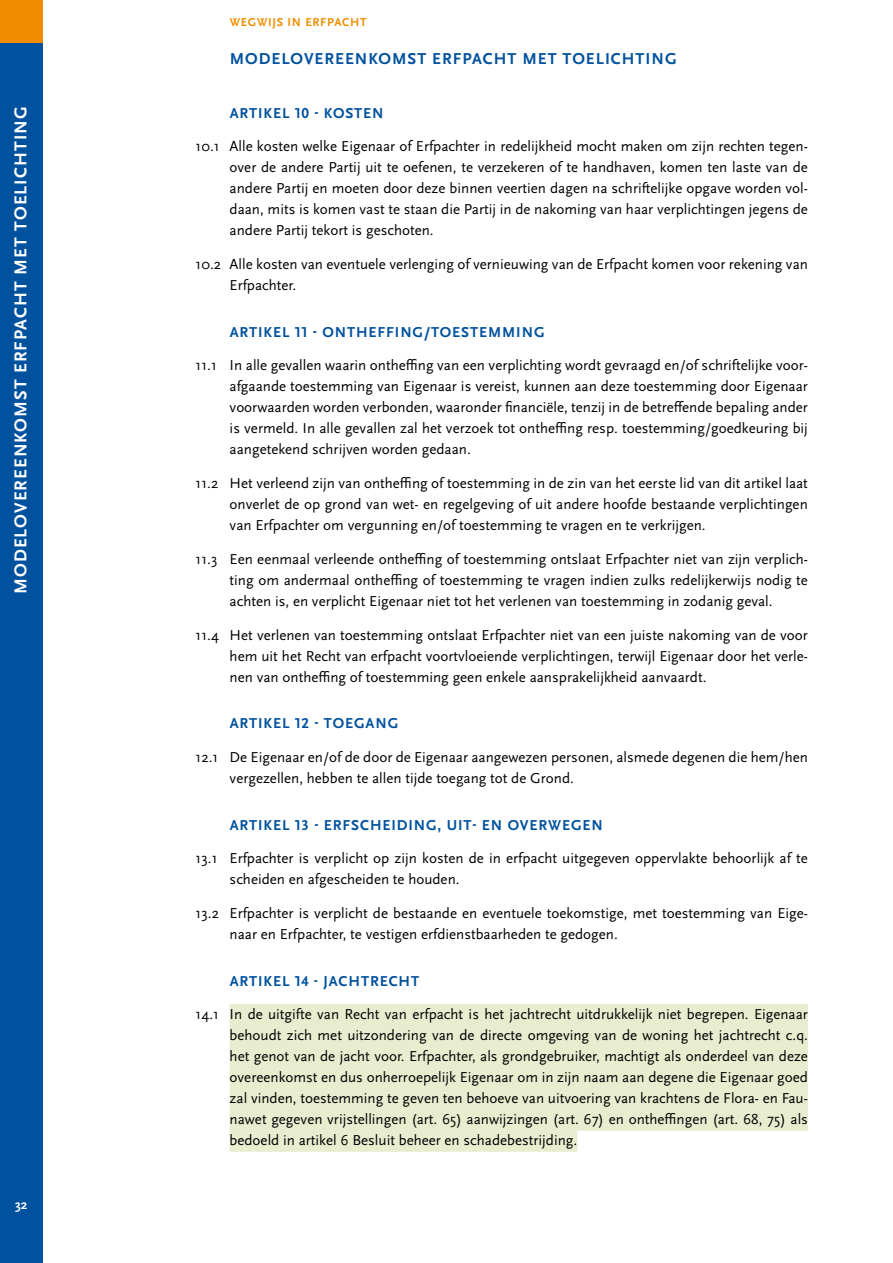
<style>
.page{position:relative;width:893px;height:1263px;background:#fff}
.page>*{position:absolute;margin:0;border:0;box-sizing:border-box;transform-origin:0 0}
.t1{font:700 18px "Scala Sans OT";letter-spacing:.06em;color:#fff}
.t2{font:700 16.5px "Scala Sans OT";letter-spacing:.06em;color:#00519e}
.t3{font:15px/21px "Scala Sans OT";color:#000;text-align:justify}
.t4{font:700 15px "Scala Sans OT";letter-spacing:.06em;color:#00519e}
.t5{font:700 13.5px "Scala Sans OT";color:#fff}
.t6{font:700 12px "Scala Sans OT";letter-spacing:.06em;color:#f18e00}
</style>
<div class="page">
<div style="left:0;top:43px;width:43px;height:1220px;background:#00519e"></div>
<div style="left:0;top:0;width:43px;height:43px;background:#f18e00"></div>
<div style="left:230px;top:1004px;width:578px;height:22px;background:#e8edd0"></div>
<div style="left:230px;top:1025px;width:578px;height:22px;background:#e8edd0"></div>
<div style="left:230px;top:1046px;width:578px;height:22px;background:#e8edd0"></div>
<div style="left:230px;top:1067px;width:578px;height:22px;background:#e8edd0"></div>
<div style="left:230px;top:1088px;width:578px;height:22px;background:#e8edd0"></div>
<div style="left:230px;top:1109px;width:578px;height:22px;background:#e8edd0"></div>
<div style="left:230px;top:1130px;width:347px;height:22px;background:#e8edd0"></div>
<p class="t6" style="left:230px;top:15px;width:138px">WEGWIJS IN ERFPACHT</p>
<p class="t2" style="left:230px;top:49px;width:448px">MODELOVEREENKOMST ERFPACHT MET TOELICHTING</p>
<p class="t1" style="left:10px;top:594px;width:489px;rotate:-90deg">MODELOVEREENKOMST ERFPACHT MET TOELICHTING</p>
<p class="t4" style="left:230px;top:104px;width:155px">ARTIKEL 10 - KOSTEN</p>
<p class="t3" style="left:230px;top:136px;width:580px;text-indent:-34px">10.1 Alle kosten welke Eigenaar of Erfpachter in redelijkheid mocht maken om zijn rechten tegen&shy;over de andere Partij uit te oefenen, te verzekeren of te handhaven, komen ten laste van de andere Partij en moeten door deze binnen veertien dagen na schriftelijke opgave worden vol&shy;daan, mits is komen vast te staan die Partij in de nakoming van haar verplichtingen jegens de andere Partij tekort is geschoten.</p>
<p class="t3" style="left:230px;top:254px;width:580px;text-indent:-34px">10.2 Alle kosten van eventuele verlenging of vernieuwing van de Erfpacht komen voor rekening van<br>Erfpachter.</p>
<p class="t4" style="left:230px;top:323px;width:316px">ARTIKEL 11 - ONTHEFFING/TOESTEMMING</p>
<p class="t3" style="left:230px;top:355px;width:580px;text-indent:-34px">11.1 In alle gevallen waarin ontheffing van een verplichting wordt gevraagd en/of schriftelijke voor&shy;afgaande toestemming van Eigenaar is vereist, kunnen aan deze toestemming door Eigenaar voorwaarden worden verbonden, waaronder financiële, tenzij in de betreffende bepaling ander is vermeld. In alle gevallen zal het verzoek tot ontheffing resp. toestemming/goedkeuring bij aangetekend schrijven worden gedaan.</p>
<p class="t3" style="left:230px;top:473px;width:580px;text-indent:-34px">11.2 Het verleend zijn van ontheffing of toestemming in de zin van het eerste lid van dit artikel laat onverlet de op grond van wet- en regelgeving of uit andere hoofde bestaande verplichtingen van Erfpachter om vergunning en/of toestemming te vragen en te verkrijgen.</p>
<p class="t3" style="left:230px;top:549px;width:580px;text-indent:-34px">11.3 Een eenmaal verleende ontheffing of toestemming ontslaat Erfpachter niet van zijn verplich&shy;ting om andermaal ontheffing of toestemming te vragen indien zulks redelijkerwijs nodig te achten is, en verplicht Eigenaar niet tot het verlenen van toestemming in zodanig geval.</p>
<p class="t3" style="left:230px;top:625px;width:580px;text-indent:-34px">11.4 Het verlenen van toestemming ontslaat Erfpachter niet van een juiste nakoming van de voor hem uit het Recht van erfpacht voortvloeiende verplichtingen, terwijl Eigenaar door het verle&shy;nen van ontheffing of toestemming geen enkele aansprakelijkheid aanvaardt.</p>
<p class="t4" style="left:230px;top:715px;width:170px">ARTIKEL 12 - TOEGANG</p>
<p class="t3" style="left:230px;top:747px;width:580px;text-indent:-34px">12.1 De Eigenaar en/of de door de Eigenaar aangewezen personen, alsmede degenen die hem/hen vergezellen, hebben te allen tijde toegang tot de Grond.</p>
<p class="t4" style="left:230px;top:816px;width:375px">ARTIKEL 13 - ERFSCHEIDING, UIT- EN OVERWEGEN</p>
<p class="t3" style="left:230px;top:848px;width:580px;text-indent:-34px">13.1 Erfpachter is verplicht op zijn kosten de in erfpacht uitgegeven oppervlakte behoorlijk af te scheiden en afgescheiden te houden.</p>
<p class="t3" style="left:230px;top:903px;width:580px;text-indent:-34px">13.2 Erfpachter is verplicht de bestaande en eventuele toekomstige, met toestemming van Eige&shy;naar en Erfpachter, te vestigen erfdienstbaarheden te gedogen.</p>
<p class="t4" style="left:230px;top:972px;width:191px">ARTIKEL 14 - JACHTRECHT</p>
<p class="t3" style="left:230px;top:1004px;width:580px;text-indent:-34px">14.1 In de uitgifte van Recht van erfpacht is het jachtrecht uitdrukkelijk niet begrepen. Eigenaar behoudt zich met uitzondering van de directe omgeving van de woning het jachtrecht c.q. het genot van de jacht voor. Erfpachter, als grondgebruiker, machtigt als onderdeel van deze overeenkomst en dus onherroepelijk Eigenaar om in zijn naam aan degene die Eigenaar goed zal vinden, toestemming te geven ten behoeve van uitvoering van krachtens de Flora- en Fau&shy;nawet gegeven vrijstellingen (art. 65) aanwijzingen (art. 67) en ontheffingen (art. 68, 75) als bedoeld in artikel 6 Besluit beheer en schadebestrijding.</p>
<p class="t5" style="left:15px;top:1197px;width:14px">32</p>
</div>
